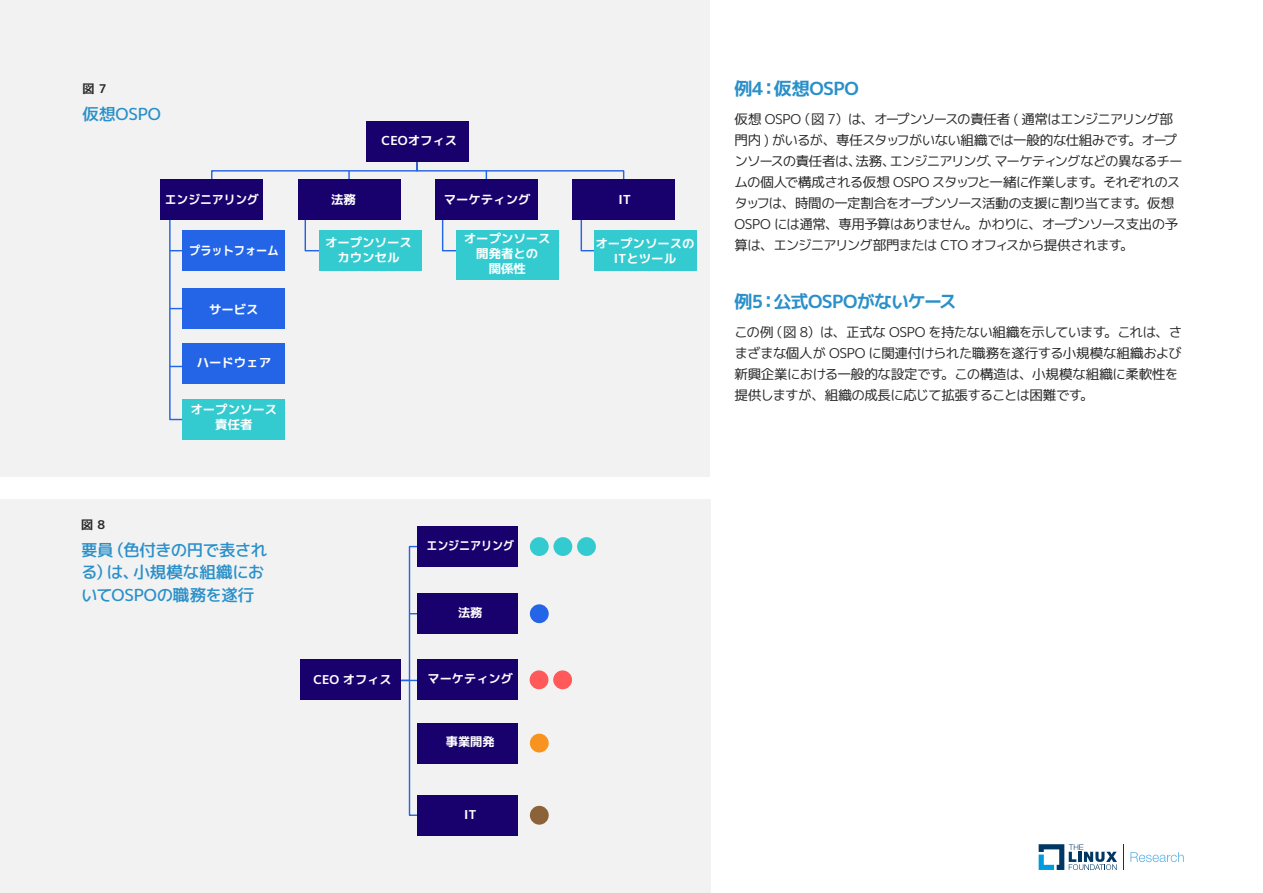
<style>
.page{position:relative;width:1263px;height:893px;background:#fff}
.page>*{position:absolute;margin:0;border:0;box-sizing:border-box;transform-origin:0 0}
.t1{font:700 18px "MPLUS1 p";letter-spacing:-.035em;color:#2a90c9}
.t2{font:500 16.5px/22.5px "MPLUS1 p";letter-spacing:-.02em;color:#2a90c9}
.t3{font:13.5px/21px "MPLUS1 p";letter-spacing:-.05em;color:#282828}
.t4{font:700 12.45px/14.9px "MPLUS1 p";color:#fff;text-align:center}
.t5{font:700 12.45px "MPLUS1 p";color:#fff;scale:.95 1}
.t6{font:700 12.45px "MPLUS1 p";color:#fff;scale:.9 1}
.t7{font:700 12.45px "MPLUS1 p";color:#fff}
.t8{font:700 12.15px "MPLUS1 p";color:#fff}
.t9{font:700 12.15px "MPLUS1 p";color:#fff;scale:.9 1}
.t10{font:700 12.15px "MPLUS1 p";color:#fff}
.t11{font:700 12px "MPLUS1 p";color:#282828}
.s1{font-style:inherit}
</style>
<div class="page">
<svg style="left:1039px;top:845px;width:78px;height:24px"></svg>
<svg style="left:1123px;top:845px;width:1px;height:24px"></svg>
<svg style="left:1130px;top:852px;width:54px;height:10px"></svg>
<div style="left:0;top:0;width:709px;height:476px;background:#f2f2f2"></div>
<div style="left:0;top:500px;width:710px;height:393px;background:#f2f2f2"></div>
<svg style="left:304px;top:220px;width:15px;height:32px"></svg>
<svg style="left:441px;top:220px;width:16px;height:32px"></svg>
<svg style="left:580px;top:220px;width:14px;height:32px"></svg>
<svg style="left:169px;top:220px;width:13px;height:201px"></svg>
<svg style="left:211px;top:154px;width:414px;height:27px"></svg>
<div style="left:366px;top:122px;width:102px;height:40px;background:#19016d"></div>
<div style="left:161px;top:179px;width:102px;height:41px;background:#19016d"></div>
<div style="left:298px;top:179px;width:102px;height:41px;background:#19016d"></div>
<div style="left:435px;top:179px;width:103px;height:41px;background:#19016d"></div>
<div style="left:572px;top:179px;width:103px;height:41px;background:#19016d"></div>
<div style="left:182px;top:230px;width:103px;height:41px;background:#2464e6"></div>
<div style="left:182px;top:288px;width:103px;height:41px;background:#2464e6"></div>
<div style="left:182px;top:343px;width:103px;height:41px;background:#2464e6"></div>
<div style="left:182px;top:399px;width:103px;height:41px;background:#34cbd0"></div>
<div style="left:319px;top:230px;width:103px;height:41px;background:#34cbd0"></div>
<div style="left:457px;top:230px;width:102px;height:50px;background:#34cbd0"></div>
<div style="left:594px;top:230px;width:102px;height:41px;background:#34cbd0"></div>
<svg style="left:393px;top:545px;width:26px;height:271px"></svg>
<div style="left:300px;top:660px;width:101px;height:40px;background:#19016d"></div>
<div style="left:418px;top:526px;width:100px;height:41px;background:#19016d"></div>
<div style="left:417px;top:594px;width:101px;height:40px;background:#19016d"></div>
<div style="left:417px;top:660px;width:101px;height:40px;background:#19016d"></div>
<div style="left:418px;top:723px;width:100px;height:40px;background:#19016d"></div>
<div style="left:417px;top:795px;width:101px;height:40px;background:#19016d"></div>
<div style="left:530px;top:537px;width:19px;height:19px;background:#34cbd0;border-radius:50%"></div>
<div style="left:553px;top:537px;width:19px;height:19px;background:#34cbd0;border-radius:50%"></div>
<div style="left:530px;top:604px;width:19px;height:19px;background:#2464e6;border-radius:50%"></div>
<div style="left:530px;top:734px;width:19px;height:18px;background:#f7931e;border-radius:50%"></div>
<div style="left:530px;top:806px;width:19px;height:19px;background:#8c6239;border-radius:50%"></div>
<div style="left:577px;top:537px;width:19px;height:19px;background:#34cbd0;border-radius:50%"></div>
<div style="left:530px;top:670px;width:18px;height:19px;background:#ff595a;border-radius:50%"></div>
<div style="left:553px;top:670px;width:19px;height:19px;background:#ff595a;border-radius:50%"></div>
<p class="t11" style="left:82px;top:80px;width:26px">図 7</p>
<p class="t2" style="left:82px;top:102px;width:80px">仮想OSPO</p>
<p class="t4" style="left:382px;top:133px;width:77px">CEOオフィス</p>
<p class="t5" style="left:165px;top:190px;width:101px">エンジニアリング</p>
<p class="t4" style="left:331px;top:192px;width:26px">法務</p>
<p class="t4" style="left:444px;top:192px;width:88px">マーケティング</p>
<p class="t7" style="left:618px;top:191px;width:14px">IT</p>
<p class="t6" style="left:189px;top:242px;width:101px">プラットフォーム</p>
<p class="t4" style="left:325px;top:235px;width:88px;line-height:15.6px">オープンソースカウンセル</p>
<p class="t4" style="left:464px;top:231px;width:88px">オープンソース開発者との<br>関係性</p>
<p class="t4" style="left:595px;top:235px;width:101px;line-height:15.6px">オープンソースの<br>ITとツール</p>
<p class="t4" style="left:209px;top:302px;width:51px">サービス</p>
<p class="t4" style="left:197px;top:355px;width:76px">ハードウェア</p>
<p class="t4" style="left:190px;top:402px;width:88px">オープンソース責任者</p>
<p class="t11" style="left:81px;top:516px;width:26px">図 8</p>
<p class="t2" style="left:81px;top:538px;width:188px">要員（色付きの円で表される）は、小規模な組織においてOSPOの職務を遂行</p>
<p class="t8" style="left:313px;top:670px;width:80px"><span class="s1">CEO</span> オフィス</p>
<p class="t9" style="left:426px;top:537px;width:99px">エンジニアリング</p>
<p class="t8" style="left:458px;top:604px;width:26px">法務</p>
<p class="t8" style="left:428px;top:670px;width:87px">マーケティング</p>
<p class="t8" style="left:446px;top:733px;width:50px">事業開発</p>
<p class="t10" style="left:464px;top:806px;width:14px">IT</p>
<h1 class="t1" style="left:734px;top:75px;width:126px">例4：仮想OSPO</h1>
<p class="t3" style="left:734px;top:109px;width:450px">仮想 OSPO（図 7）は、オープンソースの責任者 ( 通常はエンジニアリング部門内 ) がいるが、専任スタッフがいない組織では一般的な仕組みです。オープンソースの責任者は、法務、エンジニアリング、マーケティングなどの異なるチームの個人で構成される仮想 OSPO スタッフと一緒に作業します。それぞれのスタッフは、時間の一定割合をオープンソース活動の支援に割り当てます。仮想OSPO には通常、専用予算はありません。かわりに、オープンソース支出の予算は、エンジニアリング部門または CTO オフィスから提供されます。</p>
<h1 class="t1" style="left:734px;top:288px;width:224px">例5：公式OSPOがないケース</h1>
<p class="t3" style="left:734px;top:322px;width:449px">この例（図 8）は、正式な OSPO を持たない組織を示しています。これは、さまざまな個人が OSPO に関連付けられた職務を遂行する小規模な組織および新興企業における一般的な設定です。この構造は、小規模な組織に柔軟性を提供しますが、組織の成長に応じて拡張することは困難です。</p>
</div>
